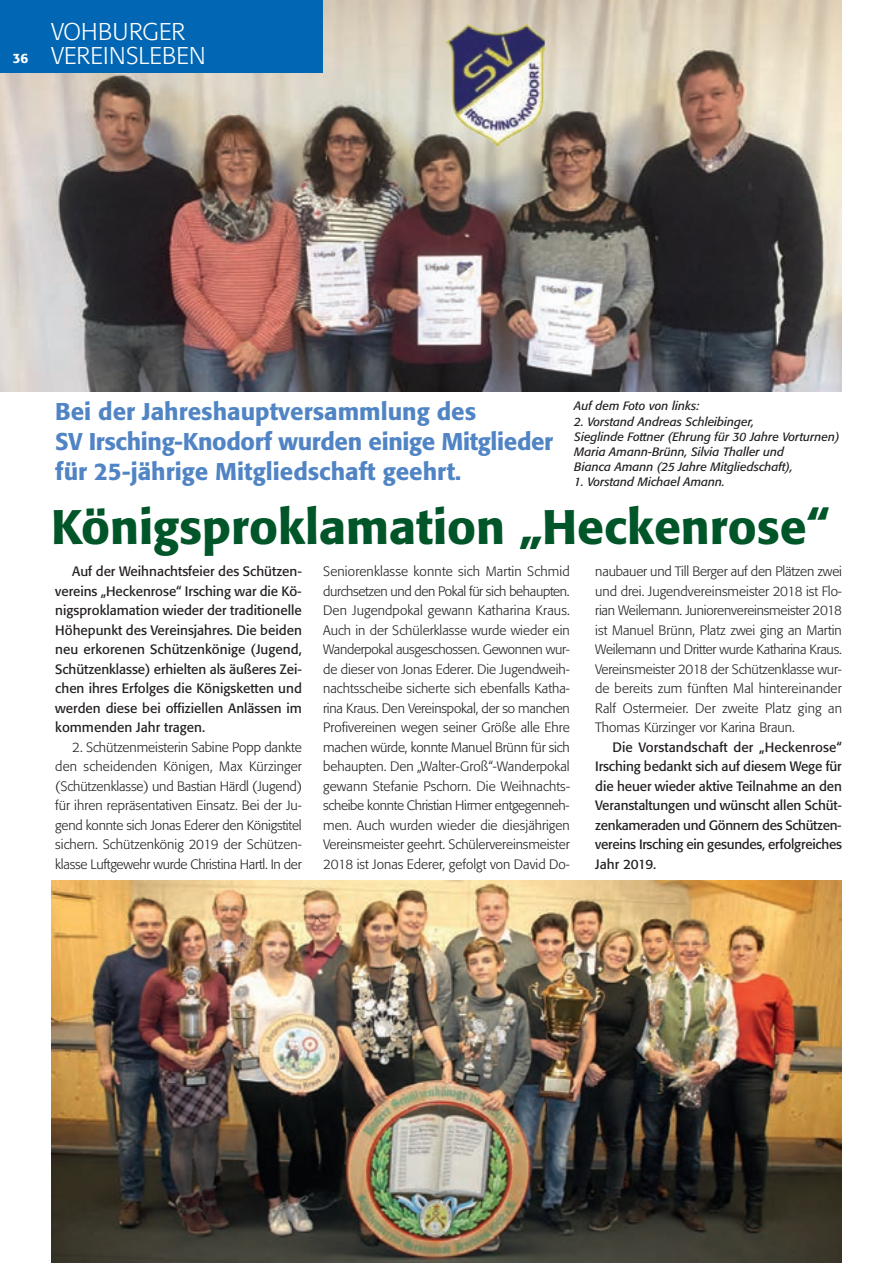
<style>
.page{position:relative;width:893px;height:1263px;background:#fff}
.page>*{position:absolute;margin:0;border:0;box-sizing:border-box;transform-origin:0 0}
.t1{font:500 48px "Formata";color:#005529}
.t2{font:500 24px/30px "Formata";color:#5084c4}
.t3{font:300 24px/24px "Formata";color:#fff}
.t4{font:300 13.5px/19.5px "Formata";color:#231f20;text-align:justify}
.t5{font:13.5px/19.5px "Formata";color:#231f20;text-align:justify}
.t6{font:italic 12px/15px "Formata";color:#231f20}
.s1{font-weight:500;font-size:13.5px}
</style>
<div class="page">
<img style="left:0;top:0;width:842px;height:391px">
<div style="left:0;top:0;width:323px;height:72px;background:#0166b3"></div>
<img style="left:51px;top:880px;width:791px;height:383px">
<img style="left:445px;top:24px;width:100px;height:124px">
<h2 class="t3" style="left:13px;top:21px;width:194px;text-indent:38px">VOHBURGER<br><span class="s1">36</span> VEREINSLEBEN</h2>
<h2 class="t2" style="left:55px;top:399px;width:500px">Bei der Jahreshauptversammlung des<br>SV Irsching-Knodorf wurden einige Mitglieder für 25-jährige Mitgliedschaft geehrt.</h2>
<p class="t6" style="left:574px;top:400px;width:127px">Auf dem Foto von links:</p>
<p class="t6" style="left:574px;top:415px;width:267px">2. Vorstand Andreas Schleibinger,<br>Sieglinde Fottner (Ehrung für 30 Jahre Vorturnen)<br>Maria Amann-Brünn, Silvia Thaller und<br>Bianca Amann (25 Jahre Mitgliedschaft),</p>
<p class="t6" style="left:574px;top:475px;width:152px">1. Vorstand Michael Amann.</p>
<h1 class="t1" style="left:51px;top:507px;width:780px">Königsproklamation „Heckenrose“</h1>
<p class="t5" style="left:55px;top:563px;width:248px;text-indent:17px">Auf der Weihnachtsfeier des Schützen&shy;vereins „Heckenrose“ Irsching war die Kö&shy;nigsproklamation wieder der traditionelle Höhepunkt des Vereinsjahres. Die beiden neu erkorenen Schützenkönige (Jugend, Schützenklasse) erhielten als äußeres Zei&shy;chen ihres Erfolges die Königsketten und werden diese bei offiziellen Anlässen im kommenden Jahr tragen.</p>
<p class="t4" style="left:55px;top:738px;width:248px;text-indent:17px">2. Schützenmeisterin Sabine Popp dankte den scheidenden Königen, Max Kürzinger (Schützenklasse) und Bastian Härdl (Jugend) für ihren repräsentativen Einsatz. Bei der Ju&shy;gend konnte sich Jonas Ederer den Königstitel sichern. Schützenkönig 2019 der Schützen&shy;klasse Luftgewehr wurde Christina Hartl. In der</p>
<p class="t4" style="left:323px;top:563px;width:248px">Seniorenklasse konnte sich Martin Schmid durchsetzen und den Pokal für sich behaupten.<br>Den Jugendpokal gewann Katharina Kraus.<br>Auch in der Schülerklasse wurde wieder ein Wanderpokal ausgeschossen. Gewonnen wur - de dieser von Jonas Ederer. Die Jugendweih&shy;nachtsscheibe sicherte sich ebenfalls Katha&shy;rina Kraus. Den Vereinspokal, der so manchen Profivereinen wegen seiner Größe alle Ehre machen würde, konnte Manuel Brünn für sich behaupten. Den „Walter-Groß“-Wanderpokal gewann Stefanie Pschorn. Die Weihnachts&shy;scheibe konnte Christian Hirmer entgegenneh&shy;men. Auch wurden wieder die diesjährigen Vereinsmeister geehrt. Schülervereinsmeister 2018 ist Jonas Ederer, gefolgt von David Do-</p>
<p class="t4" style="left:595px;top:563px;width:248px">naubauer und Till Berger auf den Plätzen zwei und drei. Jugendvereinsmeister 2018 ist Flo&shy;rian Weilemann. Juniorenvereinsmeister 2018 ist Manuel Brünn, Platz zwei ging an Martin Weilemann und Dritter wurde Katharina Kraus.<br>Vereinsmeister 2018 der Schützenklasse wur - de bereits zum fünften Mal hintereinander Ralf Ostermeier. Der zweite Platz ging an Thomas Kürzinger vor Karina Braun.</p>
<p class="t5" style="left:595px;top:738px;width:248px;text-indent:17px">Die Vorstandschaft der „Heckenrose“ Irsching bedankt sich auf diesem Wege für die heuer wieder aktive Teilnahme an den Veranstaltungen und wünscht allen Schüt&shy;zenkameraden und Gönnern des Schützen&shy;vereins Irsching ein gesundes, erfolgreiches Jahr 2019.</p>
</div>
